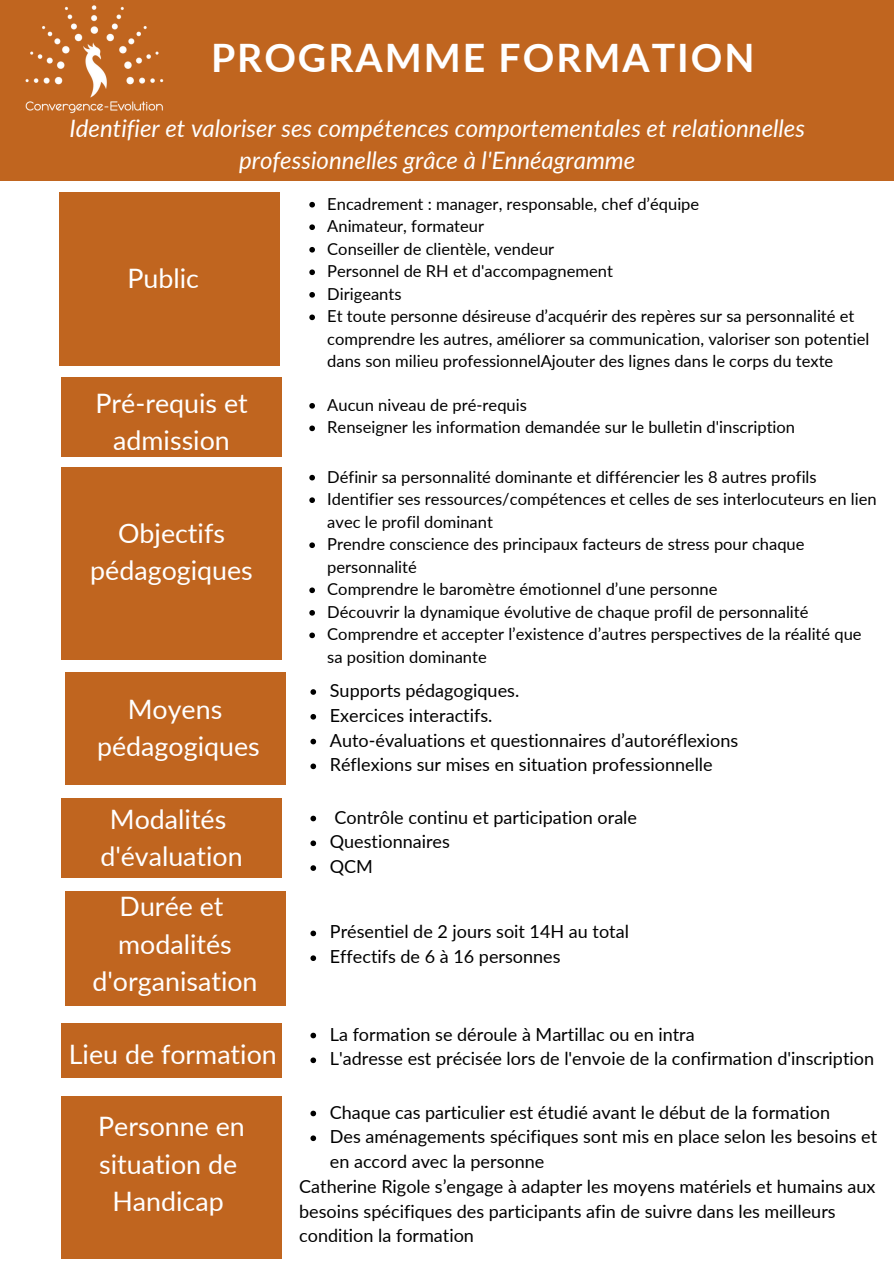
<style>
.page{position:relative;width:894px;height:1264px;background:#fff}
.page>*{position:absolute;margin:0;border:0;box-sizing:border-box;transform-origin:0 0}
.t1{font:700 39.15px "Lato";letter-spacing:.05em;color:#fff}
.t2{font:26.7px "Lato";color:#fff}
.t3{font:italic 24px/32.7px "Lato";color:#fff;text-align:center}
.t4{font:18px/24.8px "Lato";color:#000}
.t5{font:16.5px/22.5px "Lato";color:#000}
</style>
<div class="page">
<div style="left:0;top:0;width:893px;height:180px;background:#c0651f"></div>
<div style="left:59px;top:192px;width:221px;height:174px;background:#c0651f"></div>
<div style="left:61px;top:467px;width:221px;height:193px;background:#c0651f"></div>
<div style="left:65px;top:672px;width:220px;height:113px;background:#c0651f"></div>
<div style="left:61px;top:798px;width:221px;height:80px;background:#c0651f"></div>
<div style="left:65px;top:891px;width:220px;height:115px;background:#c0651f"></div>
<div style="left:61px;top:1023px;width:221px;height:54px;background:#c0651f"></div>
<div style="left:61px;top:1095px;width:221px;height:163px;background:#c0651f"></div>
<div style="left:61px;top:377px;width:221px;height:80px;background:#c0651f"></div>
<img style="left:25px;top:0;width:139px;height:114px">
<svg style="left:309px;top:202px;width:6px;height:5px"></svg>
<svg style="left:309px;top:224px;width:6px;height:6px"></svg>
<svg style="left:309px;top:247px;width:6px;height:5px"></svg>
<svg style="left:309px;top:269px;width:6px;height:6px"></svg>
<svg style="left:309px;top:292px;width:6px;height:5px"></svg>
<svg style="left:309px;top:314px;width:6px;height:6px"></svg>
<svg style="left:309px;top:403px;width:6px;height:5px"></svg>
<svg style="left:309px;top:425px;width:6px;height:6px"></svg>
<svg style="left:309px;top:475px;width:6px;height:5px"></svg>
<svg style="left:309px;top:497px;width:6px;height:6px"></svg>
<svg style="left:309px;top:542px;width:6px;height:6px"></svg>
<svg style="left:309px;top:587px;width:6px;height:6px"></svg>
<svg style="left:309px;top:610px;width:6px;height:5px"></svg>
<svg style="left:309px;top:632px;width:6px;height:6px"></svg>
<svg style="left:310px;top:689px;width:6px;height:5px"></svg>
<svg style="left:310px;top:714px;width:6px;height:5px"></svg>
<svg style="left:310px;top:738px;width:6px;height:6px"></svg>
<svg style="left:310px;top:763px;width:6px;height:6px"></svg>
<svg style="left:310px;top:815px;width:6px;height:6px"></svg>
<svg style="left:310px;top:840px;width:6px;height:6px"></svg>
<svg style="left:310px;top:865px;width:6px;height:5px"></svg>
<svg style="left:310px;top:930px;width:6px;height:6px"></svg>
<svg style="left:310px;top:955px;width:6px;height:6px"></svg>
<svg style="left:310px;top:1032px;width:6px;height:6px"></svg>
<svg style="left:310px;top:1057px;width:6px;height:6px"></svg>
<svg style="left:310px;top:1110px;width:6px;height:6px"></svg>
<svg style="left:310px;top:1135px;width:6px;height:6px"></svg>
<p class="t1" style="left:211px;top:33px;width:545px">PROGRAMME FORMATION</p>
<p class="t3" style="left:69px;top:111px;width:736px">Identifier et valoriser ses compétences comportementales et relationnelles professionnelles grâce à l'Ennéagramme</p>
<p class="t2" style="left:127px;top:262px;width:73px">Public</p>
<p class="t2" style="left:95px;top:386px;width:154px">Pré-requis et</p>
<p class="t2" style="left:113px;top:424px;width:118px">admission</p>
<p class="t2" style="left:118px;top:516px;width:108px">Objectifs</p>
<p class="t2" style="left:90px;top:553px;width:164px">pédagogiques</p>
<p class="t2" style="left:128px;top:692px;width:96px">Moyens</p>
<p class="t2" style="left:97px;top:729px;width:164px">pédagogiques</p>
<p class="t2" style="left:110px;top:802px;width:118px">Modalités</p>
<p class="t2" style="left:100px;top:839px;width:144px">d'évaluation</p>
<p class="t2" style="left:120px;top:890px;width:105px">Durée et</p>
<p class="t2" style="left:118px;top:927px;width:115px">modalités</p>
<p class="t2" style="left:92px;top:964px;width:166px">d'organisation</p>
<p class="t2" style="left:69px;top:1037px;width:209px">Lieu de formation</p>
<p class="t2" style="left:98px;top:1110px;width:148px">Personne en</p>
<p class="t2" style="left:99px;top:1147px;width:139px">situation de</p>
<p class="t2" style="left:112px;top:1184px;width:113px">Handicap</p>
<p class="t5" style="left:327px;top:192px;width:373px">Encadrement : manager, responsable, chef d’équipe</p>
<p class="t5" style="left:327px;top:215px;width:158px">Animateur, formateur</p>
<p class="t5" style="left:327px;top:237px;width:228px">Conseiller de clientèle, vendeur</p>
<p class="t5" style="left:327px;top:260px;width:287px">Personnel de RH et d'accompagnement</p>
<p class="t5" style="left:327px;top:282px;width:76px">Dirigeants</p>
<p class="t5" style="left:327px;top:305px;width:543px">Et toute personne désireuse d’acquérir des repères sur sa personnalité et comprendre les autres, améliorer sa communication, valoriser son potentiel dans son milieu professionnelAjouter des lignes dans le corps du texte</p>
<p class="t5" style="left:327px;top:393px;width:201px">Aucun niveau de pré-requis</p>
<p class="t5" style="left:327px;top:416px;width:469px">Renseigner les information demandée sur le bulletin d'inscription</p>
<p class="t5" style="left:327px;top:465px;width:491px">Définir sa personnalité dominante et différencier les 8 autres profils</p>
<p class="t5" style="left:327px;top:487px;width:550px">Identifier ses ressources/compétences et celles de ses interlocuteurs en lien avec le profil dominant</p>
<p class="t5" style="left:327px;top:532px;width:478px">Prendre conscience des principaux facteurs de stress pour chaque personnalité</p>
<p class="t5" style="left:327px;top:577px;width:391px">Comprendre le baromètre émotionnel d’une personne</p>
<p class="t5" style="left:327px;top:600px;width:482px">Découvrir la dynamique évolutive de chaque profil de personnalité</p>
<p class="t5" style="left:327px;top:622px;width:535px">Comprendre et accepter l’existence d’autres perspectives de la réalité que sa position dominante</p>
<p class="t4" style="left:330px;top:677px;width:191px">Supports pédagogiques.</p>
<p class="t4" style="left:330px;top:702px;width:164px">Exercices interactifs.</p>
<p class="t4" style="left:330px;top:727px;width:410px">Auto-évaluations et questionnaires d’autoréflexions</p>
<p class="t4" style="left:330px;top:752px;width:384px">Réflexions sur mises en situation professionnelle</p>
<p class="t4" style="left:334px;top:804px;width:304px">Contrôle continu et participation orale</p>
<p class="t4" style="left:330px;top:829px;width:122px">Questionnaires</p>
<p class="t4" style="left:330px;top:853px;width:45px">QCM</p>
<p class="t4" style="left:330px;top:919px;width:300px">Présentiel de 2 jours soit 14H au total</p>
<p class="t4" style="left:330px;top:943px;width:232px">Effectifs de 6 à 16 personnes</p>
<p class="t4" style="left:330px;top:1021px;width:366px">La formation se déroule à Martillac ou en intra</p>
<p class="t4" style="left:330px;top:1046px;width:545px">L'adresse est précisée lors de l'envoie de la confirmation d'inscription</p>
<p class="t4" style="left:330px;top:1099px;width:501px">Chaque cas particulier est étudié avant le début de la formation</p>
<p class="t4" style="left:330px;top:1123px;width:548px">Des aménagements spécifiques sont mis en place selon les besoins et en accord avec la personne</p>
<p class="t4" style="left:299px;top:1173px;width:577px">Catherine Rigole s’engage à adapter les moyens matériels et humains aux besoins spécifiques des participants afin de suivre dans les meilleurs condition la formation</p>
</div>
